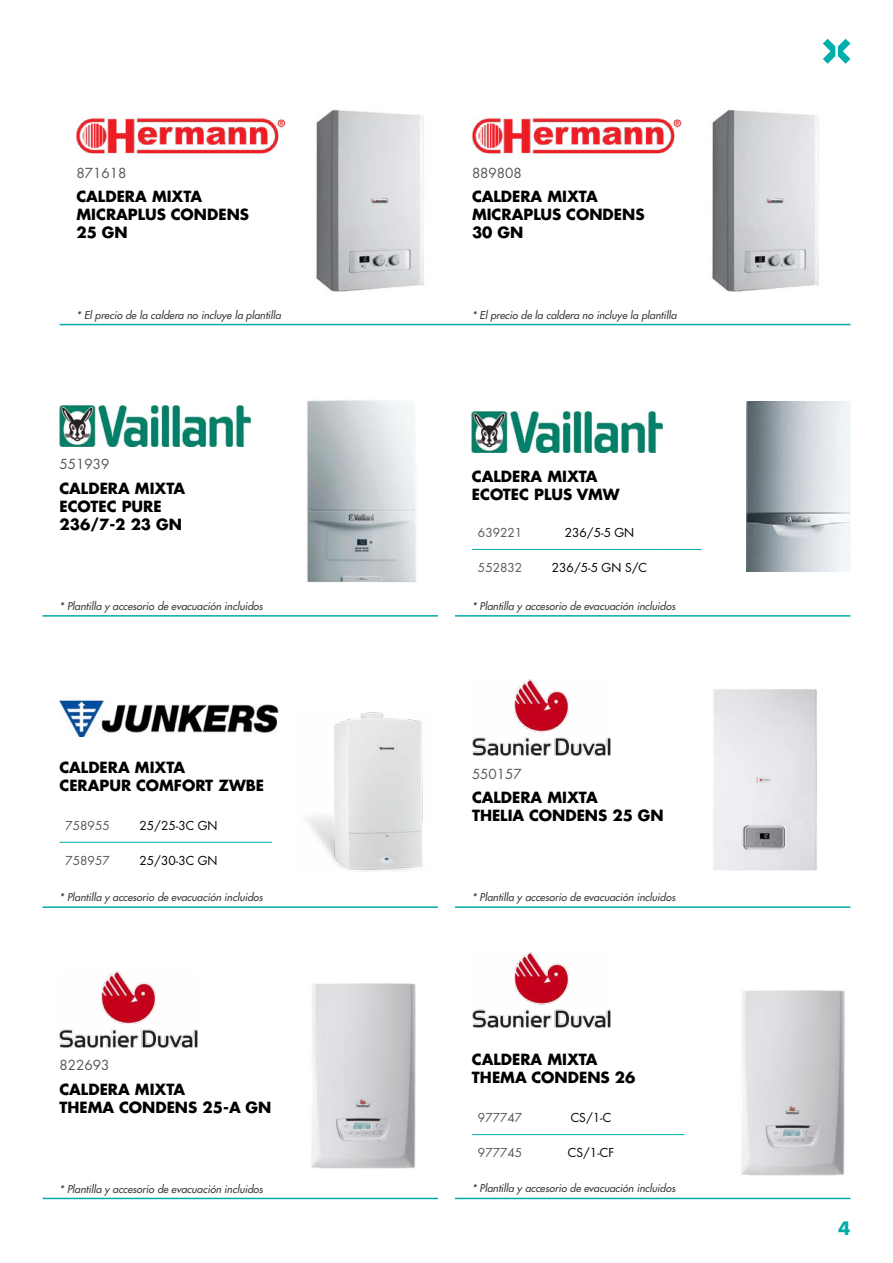
<style>
.page{position:relative;width:893px;height:1263px;background:#fff}
.page>*{position:absolute;margin:0;border:0;box-sizing:border-box;transform-origin:0 0}
.t1{font:700 18px "Futura LT Pro";color:#00afaa}
.t2{font:700 15px/18px "Futura LT Pro";color:#000}
.t3{font:13.5px "Futura LT Pro";color:#575756}
.t4{font:12px "Futura LT Pro";color:#000}
.t5{font:12px "Futura LT Pro";color:#575756}
.t6{font:italic 500 10.5px "Futura LT Pro";color:#3c3c3b}
</style>
<div class="page">
<svg style="left:823px;top:39px;width:27px;height:25px"></svg>
<hr style="left:43px;top:615px;width:395px;height:2px;background:#00aaa8">
<img style="left:60px;top:406px;width:190px;height:40px">
<img style="left:307px;top:400px;width:109px;height:183px">
<hr style="left:455px;top:906px;width:395px;height:2px;background:#00aaa8">
<img style="left:472px;top:680px;width:138px;height:76px">
<img style="left:713px;top:689px;width:104px;height:182px">
<img style="left:60px;top:701px;width:219px;height:35px">
<hr style="left:43px;top:906px;width:395px;height:2px;background:#00aaa8">
<hr style="left:59px;top:842px;width:69px;height:1px;background:#00afaa">
<hr style="left:128px;top:842px;width:102px;height:1px;background:#00afaa">
<hr style="left:230px;top:842px;width:42px;height:1px;background:#00afaa">
<img style="left:307px;top:712px;width:116px;height:160px">
<hr style="left:455px;top:324px;width:395px;height:1px;background:#00aaa8">
<img style="left:472px;top:118px;width:209px;height:36px">
<img style="left:712px;top:109px;width:107px;height:182px">
<hr style="left:60px;top:324px;width:395px;height:1px;background:#00aaa8">
<img style="left:77px;top:118px;width:209px;height:36px">
<img style="left:316px;top:109px;width:108px;height:182px">
<hr style="left:43px;top:1198px;width:395px;height:1px;background:#00aaa8">
<img style="left:60px;top:971px;width:138px;height:76px">
<img style="left:311px;top:983px;width:105px;height:186px">
<hr style="left:455px;top:615px;width:395px;height:2px;background:#00aaa8">
<img style="left:747px;top:401px;width:103px;height:170px">
<hr style="left:472px;top:549px;width:68px;height:1px;background:#00afaa">
<hr style="left:540px;top:549px;width:119px;height:1px;background:#00afaa">
<hr style="left:659px;top:549px;width:43px;height:1px;background:#00afaa">
<img style="left:472px;top:412px;width:190px;height:40px">
<hr style="left:455px;top:1198px;width:395px;height:1px;background:#00aaa8">
<hr style="left:472px;top:1134px;width:68px;height:1px;background:#00afaa">
<hr style="left:540px;top:1134px;width:102px;height:1px;background:#00afaa">
<hr style="left:642px;top:1134px;width:43px;height:1px;background:#00afaa">
<img style="left:472px;top:952px;width:138px;height:76px">
<img style="left:741px;top:990px;width:104px;height:186px">
<p class="t3" style="left:77px;top:164px;width:51px">871618</p>
<h2 class="t2" style="left:77px;top:187px;width:174px">CALDERA MIXTA<br>MICRAPLUS CONDENS<br>25 GN</h2>
<p class="t6" style="left:77px;top:307px;width:206px">* El precio de la caldera no incluye la plantilla</p>
<p class="t3" style="left:60px;top:455px;width:51px">551939</p>
<h2 class="t2" style="left:60px;top:478px;width:127px">CALDERA MIXTA<br>ECOTEC PURE<br>236/7-2 23 GN</h2>
<p class="t6" style="left:60px;top:598px;width:205px">* Plantilla y accesorio de evacuación incluidos</p>
<h2 class="t2" style="left:59px;top:758px;width:206px">CALDERA MIXTA<br>CERAPUR COMFORT ZWBE</h2>
<p class="t5" style="left:65px;top:817px;width:46px">758955</p>
<p class="t4" style="left:139px;top:817px;width:80px">25/25-3C GN</p>
<p class="t5" style="left:65px;top:852px;width:46px">758957</p>
<p class="t4" style="left:139px;top:852px;width:80px">25/30-3C GN</p>
<p class="t6" style="left:60px;top:889px;width:205px">* Plantilla y accesorio de evacuación incluidos</p>
<p class="t3" style="left:60px;top:1056px;width:51px">822693</p>
<h2 class="t2" style="left:60px;top:1079px;width:213px">CALDERA MIXTA<br>THEMA CONDENS 25-A GN</h2>
<p class="t6" style="left:60px;top:1181px;width:205px">* Plantilla y accesorio de evacuación incluidos</p>
<p class="t3" style="left:472px;top:164px;width:51px">889808</p>
<h2 class="t2" style="left:472px;top:187px;width:174px">CALDERA MIXTA<br>MICRAPLUS CONDENS<br>30 GN</h2>
<p class="t6" style="left:472px;top:307px;width:206px">* El precio de la caldera no incluye la plantilla</p>
<h2 class="t2" style="left:472px;top:467px;width:149px">CALDERA MIXTA<br>ECOTEC PLUS VMW</h2>
<p class="t5" style="left:478px;top:524px;width:46px">639221</p>
<p class="t4" style="left:565px;top:524px;width:71px">236/5-5 GN</p>
<p class="t5" style="left:478px;top:559px;width:46px">552832</p>
<p class="t4" style="left:552px;top:559px;width:97px">236/5-5 GN S/C</p>
<p class="t6" style="left:472px;top:598px;width:205px">* Plantilla y accesorio de evacuación incluidos</p>
<p class="t3" style="left:472px;top:764px;width:51px">550157</p>
<h2 class="t2" style="left:472px;top:788px;width:193px">CALDERA MIXTA<br>THELIA CONDENS 25 GN</h2>
<p class="t6" style="left:472px;top:889px;width:205px">* Plantilla y accesorio de evacuación incluidos</p>
<h2 class="t2" style="left:472px;top:1049px;width:165px">CALDERA MIXTA<br>THEMA CONDENS 26</h2>
<p class="t5" style="left:478px;top:1109px;width:46px">977747</p>
<p class="t4" style="left:571px;top:1109px;width:42px">CS/1-C</p>
<p class="t5" style="left:478px;top:1144px;width:46px">977745</p>
<p class="t4" style="left:568px;top:1144px;width:48px">CS/1-CF</p>
<p class="t6" style="left:472px;top:1181px;width:205px">* Plantilla y accesorio de evacuación incluidos</p>
<h1 class="t1" style="left:838px;top:1215px;width:14px">4</h1>
</div>
